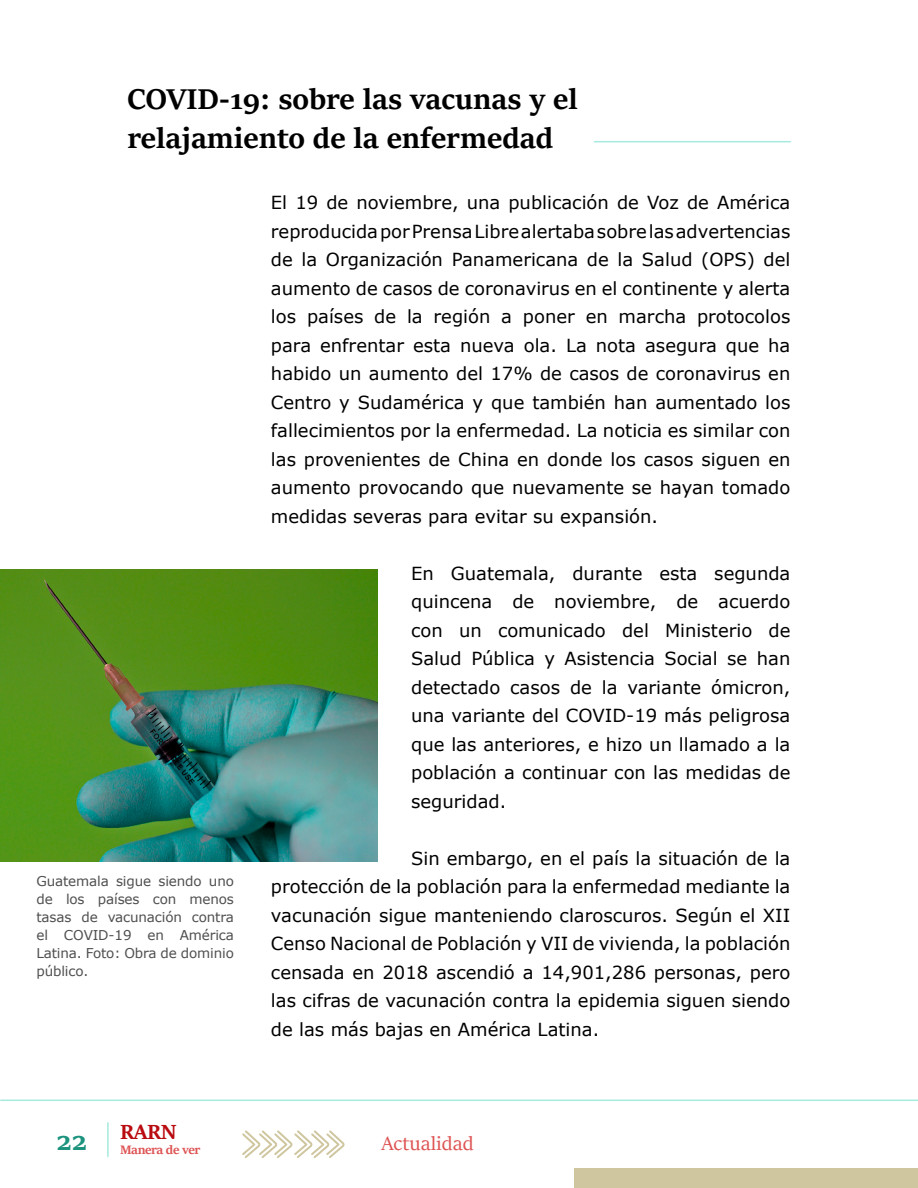
<style>
.page{position:relative;width:918px;height:1188px;background:#fff}
.page>*{position:absolute;margin:0;border:0;box-sizing:border-box;transform-origin:0 0}
.t1{font:700 31.5px/39px "Sitka Heading";color:#000}
.t2{font:700 28.5px "Sitka Heading";color:#1b937e}
.t3{font:700 22.5px "Sitka Heading";color:#b90b10}
.t4{font:21px "Sitka Heading";color:#de5454}
.t5{font:18px/28.5px "Verdana";color:#000;text-align:justify}
.t6{font:13.5px/18px "Verdana";letter-spacing:-.01em;color:#4f4e50;text-align:justify}
.t7{font:700 13.5px "Sitka Heading";letter-spacing:-.03em;color:#de5454}
</style>
<div class="page">
<div style="left:574px;top:1168px;width:344px;height:20px;background:#cfc69f"></div>
<svg style="left:242px;top:1130px;width:103px;height:28px"></svg>
<hr style="left:1px;top:1100px;width:917px;height:1px;background:#a6eae0">
<hr style="left:107px;top:1123px;width:2px;height:34px;background:#a6eae0">
<hr style="left:594px;top:141px;width:196px;height:1px;background:#a6eae0">
<img style="left:0;top:570px;width:377px;height:291px">
<h1 class="t1" style="left:128px;top:77px;width:452px">COVID-19: sobre las vacunas y el relajamiento de la enfermedad</h1>
<p class="t6" style="left:36px;top:872px;width:199px">Guatemala sigue siendo uno de los países con menos tasas de vacunación contra el COVID-19 en América Latina. Foto: Obra de dominio público.</p>
<p class="t5" style="left:271px;top:188px;width:521px">El 19 de noviembre, una publicación de Voz de América reproducida por Prensa Libre alertaba sobre las advertencias de la Organización Panamericana de la Salud (OPS) del aumento de casos de coronavirus en el continente y alerta los países de la región a poner en marcha protocolos para enfrentar esta nueva ola. La nota asegura que ha habido un aumento del 17% de casos de coronavirus en Centro y Sudamérica y que también han aumentado los fallecimientos por la enfermedad. La noticia es similar con las provenientes de China en donde los casos siguen en aumento provocando que nuevamente se hayan tomado medidas severas para evitar su expansión.</p>
<p class="t5" style="left:411px;top:559px;width:381px">En Guatemala, durante esta segunda quincena de noviembre, de acuerdo con un comunicado del Ministerio de Salud Pública y Asistencia Social se han detectado casos de la variante ómicron, una variante del COVID-19 más peligrosa que las anteriores, e hizo un llamado a la población a continuar con las medidas de seguridad.</p>
<p class="t5" style="left:271px;top:844px;width:521px;text-indent:140px">Sin embargo, en el país la situación de la protección de la población para la enfermedad mediante la vacunación sigue manteniendo claroscuros. Según el XII Censo Nacional de Población y VII de vivienda, la población censada en 2018 ascendió a 14,901,286 personas, pero las cifras de vacunación contra la epidemia siguen siendo de las más bajas en América Latina.</p>
<p class="t3" style="left:120px;top:1115px;width:58px">RARN</p>
<h2 class="t2" style="left:56px;top:1120px;width:32px">22</h2>
<p class="t4" style="left:381px;top:1128px;width:94px">Actualidad</p>
<p class="t7" style="left:120px;top:1139px;width:82px">Manera de ver</p>
</div>
